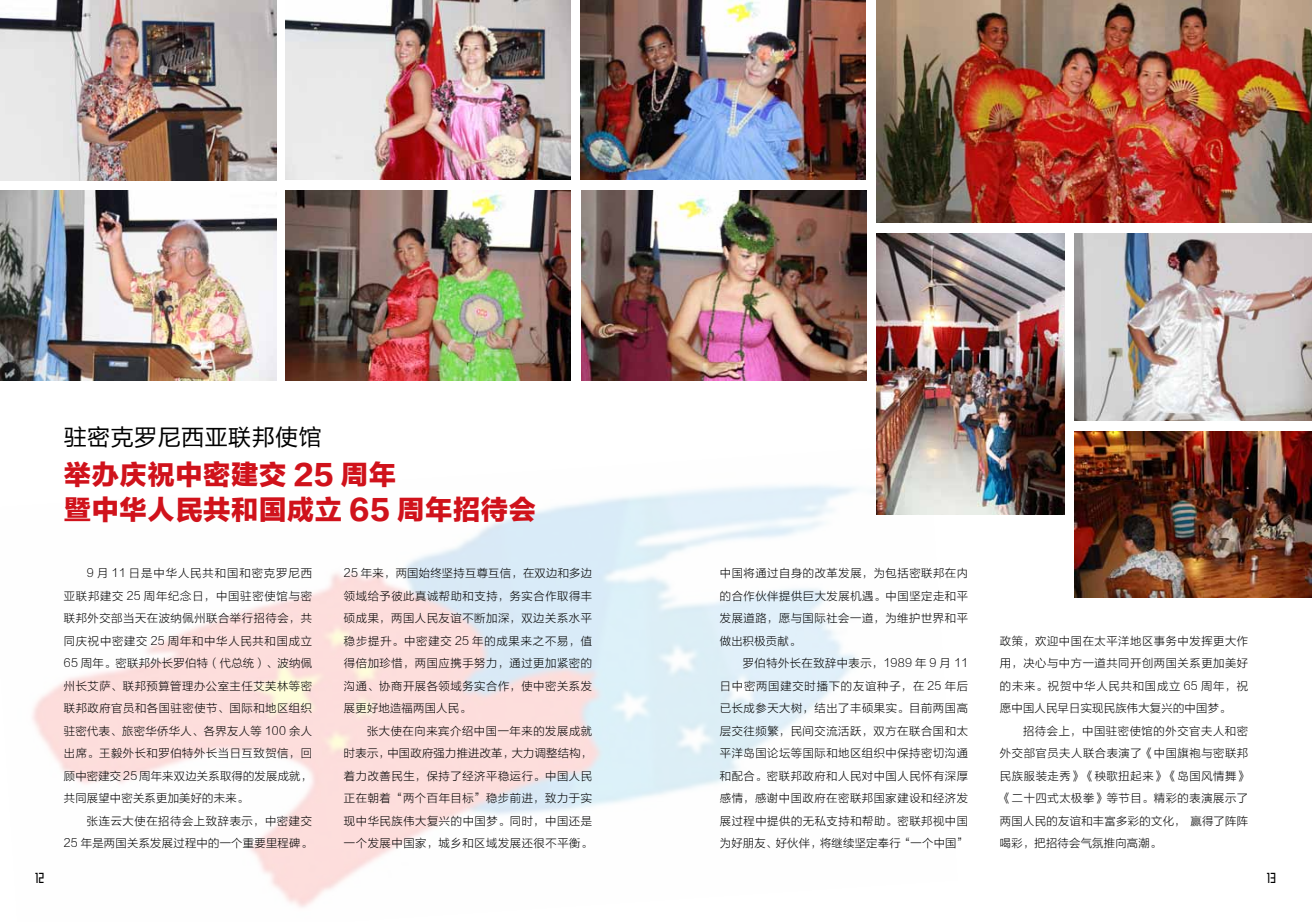
<style>
.page{position:relative;width:1312px;height:922px;background:#fff}
.page>*{position:absolute;margin:0;border:0;box-sizing:border-box;transform-origin:0 0}
.t1{font:27.25px/34.4px "FZLTTHJW GB1 0";letter-spacing:.025em;color:#d0121b}
.t2{font:22.88px "FZLTHJW GB1 0";letter-spacing:.025em;color:#000}
.t3{font:12.5px "B Msolid A11";color:#000}
.t4{font:11.25px/22.5px "FZLTXHJW GB1 0";letter-spacing:.055em;color:#000;text-align:justify}
.t5{font:11.25px/22.5px "FZLTXHJW GB1 0";letter-spacing:.03em;color:#000;text-align:right}
</style>
<div class="page">
<img style="left:0;top:0;width:276px;height:180px">
<img style="left:32px;top:485px;width:926px;height:423px">
<img style="left:0;top:190px;width:276px;height:190px">
<img style="left:580px;top:0;width:285px;height:179px">
<img style="left:876px;top:233px;width:187px;height:281px">
<img style="left:1074px;top:431px;width:237px;height:166px">
<img style="left:285px;top:190px;width:285px;height:190px">
<img style="left:581px;top:190px;width:285px;height:190px">
<img style="left:285px;top:0;width:285px;height:179px">
<img style="left:1074px;top:233px;width:237px;height:188px">
<img style="left:876px;top:0;width:435px;height:223px">
<h2 class="t2" style="left:64px;top:424px;width:259px">驻密克罗尼西亚联邦使馆</h2>
<h1 class="t1" style="left:64px;top:459px;width:473px">举办庆祝中密建交 25 周年<br>暨中华人民共和国成立 65 周年招待会</h1>
<p class="t4" style="left:64px;top:561px;width:250px;text-indent:23px">9 月 11 日是中华人民共和国和密克罗尼西亚联邦建交 25 周年纪念日，中国驻密使馆与密联邦外交部当天在波纳佩州联合举行招待会，共同庆祝中密建交 25 周年和中华人民共和国成立65 周年。密联邦外长罗伯特（代总统）、波纳佩州长艾萨、联邦预算管理办公室主任艾芙林等密联邦政府官员和各国驻密使节、国际和地区组织驻密代表、旅密华侨华人、各界友人等 100 余人出席。王毅外长和罗伯特外长当日互致贺信，回顾中密建交 25 周年来双边关系取得的发展成就，共同展望中密关系更加美好的未来。</p>
<p class="t5" style="left:64px;top:809px;width:249px">张连云大使在招待会上致辞表示，中密建交<br>25 年是两国关系发展过程中的一个重要里程碑。</p>
<p class="t4" style="left:344px;top:561px;width:250px">25 年来，两国始终坚持互尊互信，在双边和多边领域给予彼此真诚帮助和支持，务实合作取得丰硕成果，两国人民友谊不断加深，双边关系水平稳步提升。中密建交 25 年的成果来之不易，值得倍加珍惜，两国应携手努力，通过更加紧密的沟通、协商开展各领域务实合作，使中密关系发展更好地造福两国人民。</p>
<p class="t4" style="left:344px;top:719px;width:250px;text-indent:23px">张大使在向来宾介绍中国一年来的发展成就时表示，中国政府强力推进改革，大力调整结构，着力改善民生，保持了经济平稳运行。中国人民正在朝着“两个百年目标”稳步前进，致力于实现中华民族伟大复兴的中国梦。同时，中国还是一个发展中国家，城乡和区域发展还很不平衡。</p>
<p class="t4" style="left:719px;top:561px;width:250px">中国将通过自身的改革发展，为包括密联邦在内的合作伙伴提供巨大发展机遇。中国坚定走和平发展道路，愿与国际社会一道，为维护世界和平做出积极贡献。</p>
<p class="t4" style="left:719px;top:651px;width:250px;text-indent:23px">罗伯特外长在致辞中表示，1989 年 9 月 11日中密两国建交时播下的友谊种子，在 25 年后已长成参天大树，结出了丰硕果实。目前两国高层交往频繁，民间交流活跃，双方在联合国和太平洋岛国论坛等国际和地区组织中保持密切沟通和配合。密联邦政府和人民对中国人民怀有深厚感情，感谢中国政府在密联邦国家建设和经济发展过程中提供的无私支持和帮助。密联邦视中国为好朋友、好伙伴，将继续坚定奉行“一个中国”</p>
<p class="t4" style="left:999px;top:629px;width:250px">政策，欢迎中国在太平洋地区事务中发挥更大作用，决心与中方一道共同开创两国关系更加美好的未来。祝贺中华人民共和国成立 65 周年，祝愿中国人民早日实现民族伟大复兴的中国梦。</p>
<p class="t4" style="left:999px;top:719px;width:250px;text-indent:23px">招待会上，中国驻密使馆的外交官夫人和密外交部官员夫人联合表演了《中国旗袍与密联邦民族服装走秀》《秧歌扭起来》《岛国风情舞》《二十四式太极拳》等节目。精彩的表演展示了两国人民的友谊和丰富多彩的文化， 赢得了阵阵喝彩，把招待会气氛推向高潮。</p>
<p class="t3" style="left:35px;top:872px;width:11px">12</p>
<p class="t3" style="left:1266px;top:872px;width:11px">13</p>
</div>
